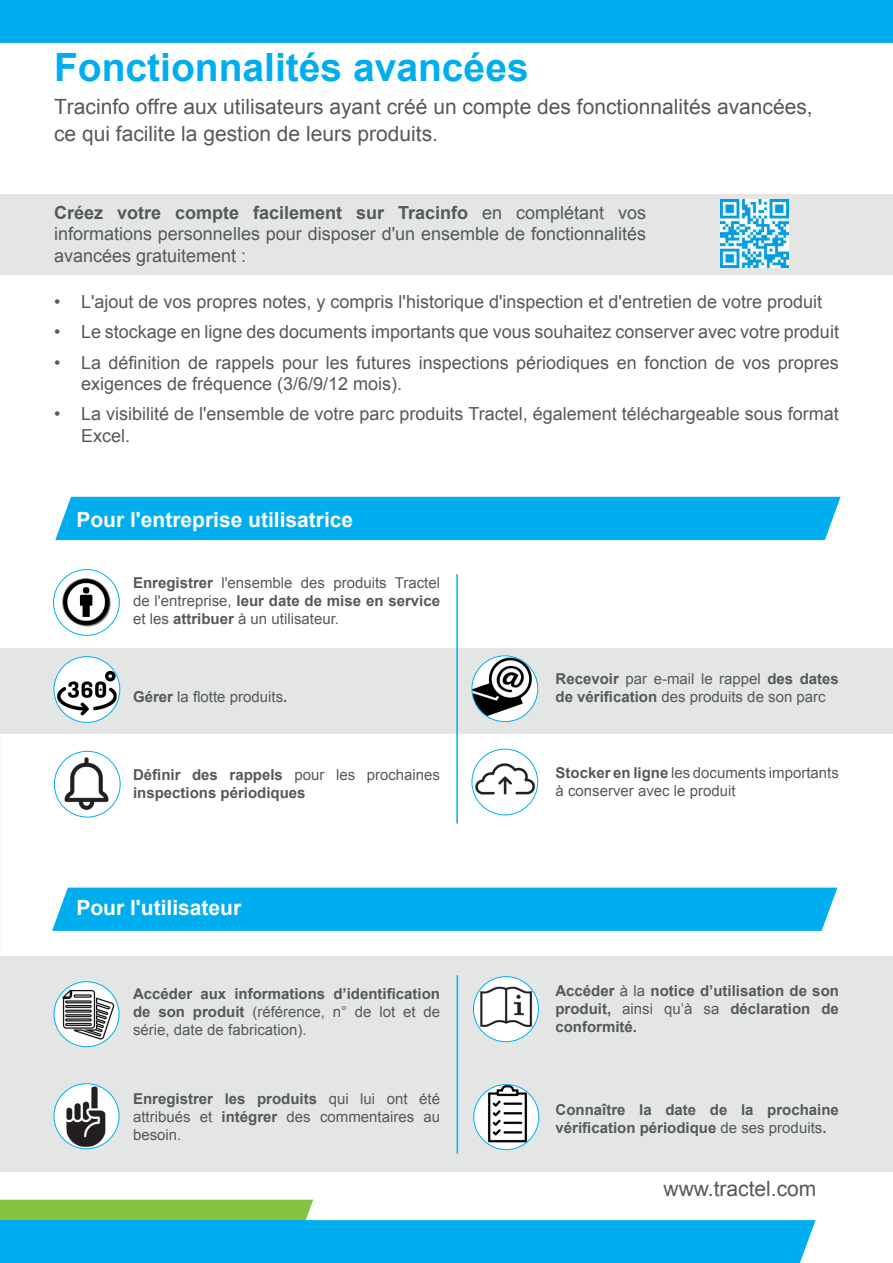
<style>
.page{position:relative;width:893px;height:1263px;background:#fff}
.page>*{position:absolute;margin:0;border:0;box-sizing:border-box;transform-origin:0 0}
.t1{font:700 39px "Arial";color:#00aeef}
.t2{font:21px/27px "Arial";color:#55595a}
.t3{font:700 21px "Arial";color:#fff}
.t4{font:18px/21.6px "Arial";color:#55595a}
.t5{font:15px/18px "Arial";color:#55595a;text-align:justify}
.t6{font:700 15px/18px "Arial";color:#55595a}
.s1{font-weight:700}
.s2{font-weight:400}
</style>
<div class="page">
<div style="left:0;top:0;width:893px;height:43px;background:#00aeef"></div>
<svg style="left:0;top:1200px;width:816px;height:63px"></svg>
<div style="left:0;top:648px;width:893px;height:85px;background:#e4e5e5"></div>
<div style="left:0;top:956px;width:893px;height:215px;background:#e4e5e5"></div>
<div style="left:55px;top:497px;width:786px;height:43px;background:#00aeef"></div>
<div style="left:52px;top:887px;width:785px;height:44px;background:#00aeef"></div>
<img style="left:54px;top:751px;width:64px;height:64px">
<div style="left:54px;top:751px;width:67px;height:66px;border:1px solid #00aeef;border-radius:50%"></div>
<img style="left:55px;top:571px;width:65px;height:64px">
<svg style="left:54px;top:657px;width:66px;height:65px"></svg>
<img style="left:57px;top:663px;width:60px;height:59px">
<div style="left:54px;top:656px;width:66px;height:67px;border:1px solid #00aeef;border-radius:50%"></div>
<svg style="left:472px;top:656px;width:66px;height:66px"></svg>
<img style="left:472px;top:656px;width:60px;height:64px">
<div style="left:472px;top:655px;width:66px;height:67px;border:1px solid #00aeef;border-radius:50%"></div>
<div style="left:54px;top:1084px;width:65px;height:65px;background:#fff;border-radius:50%"></div>
<img style="left:66px;top:1086px;width:39px;height:61px">
<div style="left:54px;top:1083px;width:65px;height:66px;border:1px solid #00aeef;border-radius:50%"></div>
<img style="left:54px;top:982px;width:65px;height:65px;border-radius:33px">
<div style="left:54px;top:981px;width:65px;height:66px;border:1px solid #00aeef;border-radius:50%"></div>
<div style="left:473px;top:977px;width:65px;height:65px;background:#fff;border-radius:50%"></div>
<img style="left:477px;top:986px;width:60px;height:45px">
<div style="left:473px;top:976px;width:66px;height:66px;border:1px solid #00aeef;border-radius:50%"></div>
<img style="left:474px;top:1084px;width:65px;height:65px;border-radius:33px">
<div style="left:473px;top:1084px;width:66px;height:66px;border:1px solid #00aeef;border-radius:50%"></div>
<img style="left:472px;top:749px;width:66px;height:66px;border-radius:33px">
<div style="left:472px;top:749px;width:66px;height:66px;border:1px solid #00aeef;border-radius:50%"></div>
<div style="left:0;top:194px;width:893px;height:80px;background:#e4e5e5"></div>
<div style="left:53px;top:569px;width:67px;height:67px;border:1px solid #00aeef;border-radius:50%"></div>
<img style="left:721px;top:200px;width:68px;height:68px">
<hr style="left:456px;top:574px;width:2px;height:250px;background:#00aeef">
<hr style="left:457px;top:975px;width:1px;height:178px;background:#00aeef">
<p class="t1" style="left:54px;top:41px;width:476px">Fonctionnalités avancées</p>
<p class="t2" style="left:54px;top:94px;width:760px">Tracinfo offre aux utilisateurs ayant créé un compte des fonctionnalités avancées, ce qui facilite la gestion de leurs produits.</p>
<p class="t4" style="left:54px;top:202px;width:594px;text-align:justify"><span class="s1">Créez votre compte facilement sur Tracinfo</span> en complétant vos informations personnelles pour disposer d'un ensemble de fonctionnalités avancées gratuitement :</p>
<p class="t4" style="left:54px;top:291px;width:770px">• L'ajout de vos propres notes, y compris l'historique d'inspection et d'entretien de votre produit</p>
<p class="t4" style="left:54px;top:321px;width:786px">• Le stockage en ligne des documents importants que vous souhaitez conserver avec votre produit</p>
<p class="t4" style="left:81px;top:352px;width:759px;text-indent:-27px">• La définition de rappels pour les futures inspections périodiques en fonction de vos propres exigences de fréquence (3/6/9/12 mois).</p>
<p class="t4" style="left:81px;top:403px;width:759px;text-indent:-27px">• La visibilité de l'ensemble de votre parc produits Tractel, également téléchargeable sous format<br>Excel.</p>
<p class="t3" style="left:76px;top:505px;width:278px">Pour l'entreprise utilisatrice</p>
<p class="t5" style="left:133px;top:574px;width:308px"><span class="s1">Enregistrer</span> l'ensemble des produits Tractel de l'entreprise, <span class="s1">leur date de mise en service </span>et les <span class="s1">attribuer</span> à un utilisateur.</p>
<p class="t5" style="left:133px;top:688px;width:156px"><span class="s1">Gérer</span> la flotte produits<span class="s1">.</span></p>
<p class="t6" style="left:133px;top:766px;width:308px">Définir des rappels <span class="s2">pour les prochaines </span>inspections périodiques</p>
<p class="t3" style="left:76px;top:894px;width:166px">Pour l'utilisateur</p>
<p class="t5" style="left:556px;top:670px;width:285px"><span class="s1">Recevoir</span> par e-mail le rappel <span class="s1">des dates de vérification</span> des produits de son parc</p>
<p class="t5" style="left:556px;top:764px;width:285px"><span class="s1">Stocker en ligne</span> les documents importants à conserver avec le produit</p>
<p class="t6" style="left:133px;top:985px;width:309px;text-align:justify">Accéder aux informations d’identification de son produit <span class="s2">(référence, n° de lot et de série, date de fabrication).</span></p>
<p class="t6" style="left:555px;top:983px;width:285px;text-align:justify">Accéder <span class="s2">à la</span> notice d’utilisation de son produit, <span class="s2">ainsi qu’à sa</span> déclaration de conformité.</p>
<p class="t5" style="left:133px;top:1089px;width:308px"><span class="s1">Enregistrer les produits</span> qui lui ont été attribués et <span class="s1">intégrer</span> des commentaires au besoin.</p>
<p class="t6" style="left:556px;top:1101px;width:285px">Connaître la date de la prochaine vérification périodique <span class="s2">de ses produits</span>.</p>
<p class="t2" style="left:664px;top:1175px;width:154px">www.tractel.com</p>
</div>
